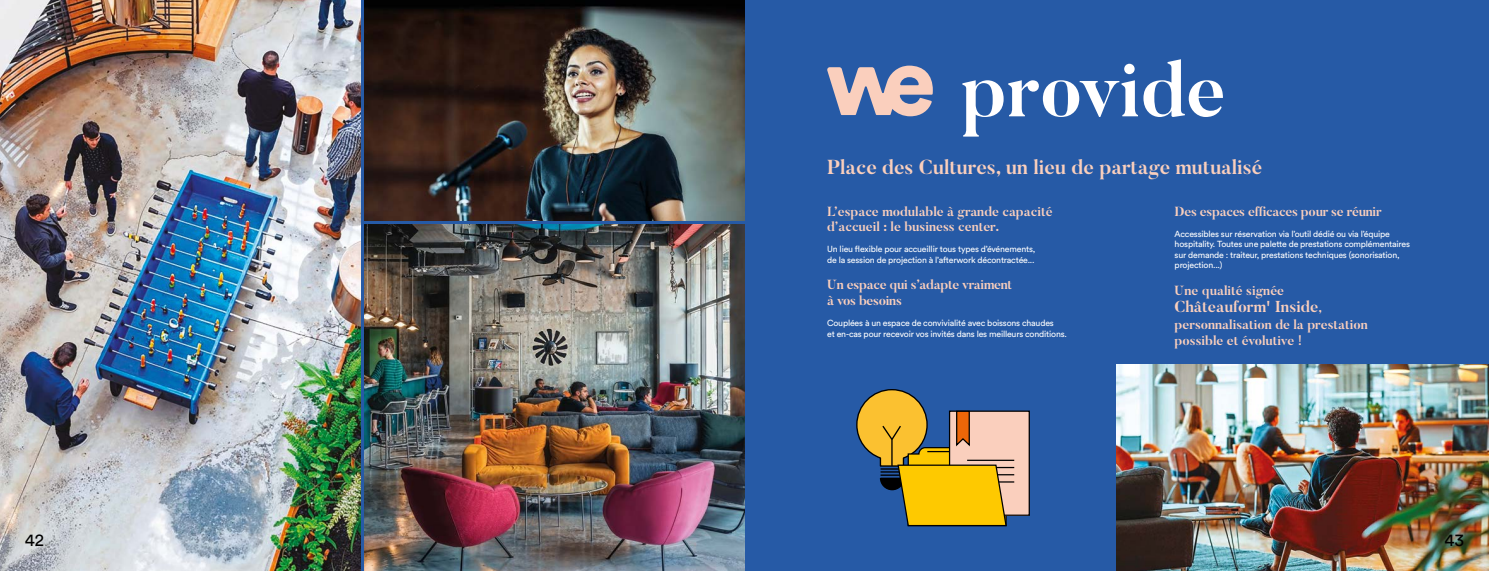
<style>
.page{position:relative;width:1489px;height:571px;background:#fff}
.page>*{position:absolute;margin:0;border:0;box-sizing:border-box;transform-origin:0 0}
.t1{font:700 76.48px "Butler";color:#fff}
.t2{font:700 20.12px "Butler";color:#facfbd}
.t3{font:17.5px "Circular Std";color:#000}
.t4{font:700 15.75px "Butler";color:#facfbd}
.t5{font:700 13.12px/15.8px "Butler";color:#facfbd}
.t6{font:700 13.12px/15.8px "Butler";letter-spacing:-.02em;color:#facfbd}
.t7{font:8.75px/10.5px "Circular Std";letter-spacing:-.02em;color:#fff}
.s1{font-size:13.12px}
</style>
<div class="page">
<div style="left:0;top:0;width:1488px;height:570px;background:#265aa6"></div>
<img style="left:0;top:0;width:360px;height:570px">
<img style="left:364px;top:0;width:380px;height:220px">
<img style="left:364px;top:224px;width:380px;height:346px">
<img style="left:1116px;top:365px;width:372px;height:205px">
<svg style="left:827px;top:66px;width:105px;height:50px"></svg>
<div style="left:949px;top:411px;width:80px;height:104px;background:#facfbd"></div>
<hr style="left:967px;top:459px;width:47px;height:2px;background:#000">
<hr style="left:967px;top:466px;width:47px;height:2px;background:#000">
<hr style="left:967px;top:474px;width:47px;height:1px;background:#000">
<hr style="left:967px;top:481px;width:47px;height:1px;background:#000">
<svg style="left:856px;top:389px;width:151px;height:138px"></svg>
<h1 class="t1" style="left:961px;top:41px;width:266px">provide</h1>
<h2 class="t2" style="left:827px;top:154px;width:436px">Place des Cultures, un lieu de partage mutualisé</h2>
<h3 class="t5" style="left:827px;top:203px;width:227px">L’espace modulable à grande capacité d’accueil : le business center.</h3>
<p class="t7" style="left:827px;top:244px;width:210px">Un lieu flexible pour accueillir tous types d’événements, de la session de projection à l’afterwork décontractée...</p>
<h3 class="t6" style="left:827px;top:276px;width:186px">Un espace qui s’adapte vraiment à vos besoins</h3>
<p class="t7" style="left:827px;top:317px;width:241px">Couplées à un espace de convivialité avec boissons chaudes<br>et en-cas pour recevoir vos invités dans les meilleurs conditions.</p>
<h3 class="t6" style="left:1174px;top:203px;width:208px">Des espaces efficaces pour se réunir</h3>
<p class="t7" style="left:1174px;top:228px;width:237px">Accessibles sur réservation via l’outil dédié ou via l’équipe hospitality. Toutes une palette de prestations complémentaires sur demande : traiteur, prestations techniques (sonorisation, projection...)</p>
<h3 class="t5" style="left:1174px;top:283px;width:111px">Une qualité signée</h3>
<h3 class="t4" style="left:1174px;top:296px;width:149px">Châteauform' Inside<span class="s1">,</span></h3>
<h3 class="t5" style="left:1174px;top:315px;width:195px;line-height:16.6px">personnalisation de la prestation possible et évolutive !</h3>
<h3 class="t3" style="left:25px;top:529px;width:21px">42</h3>
<h3 class="t3" style="left:1444px;top:529px;width:21px">43</h3>
</div>
